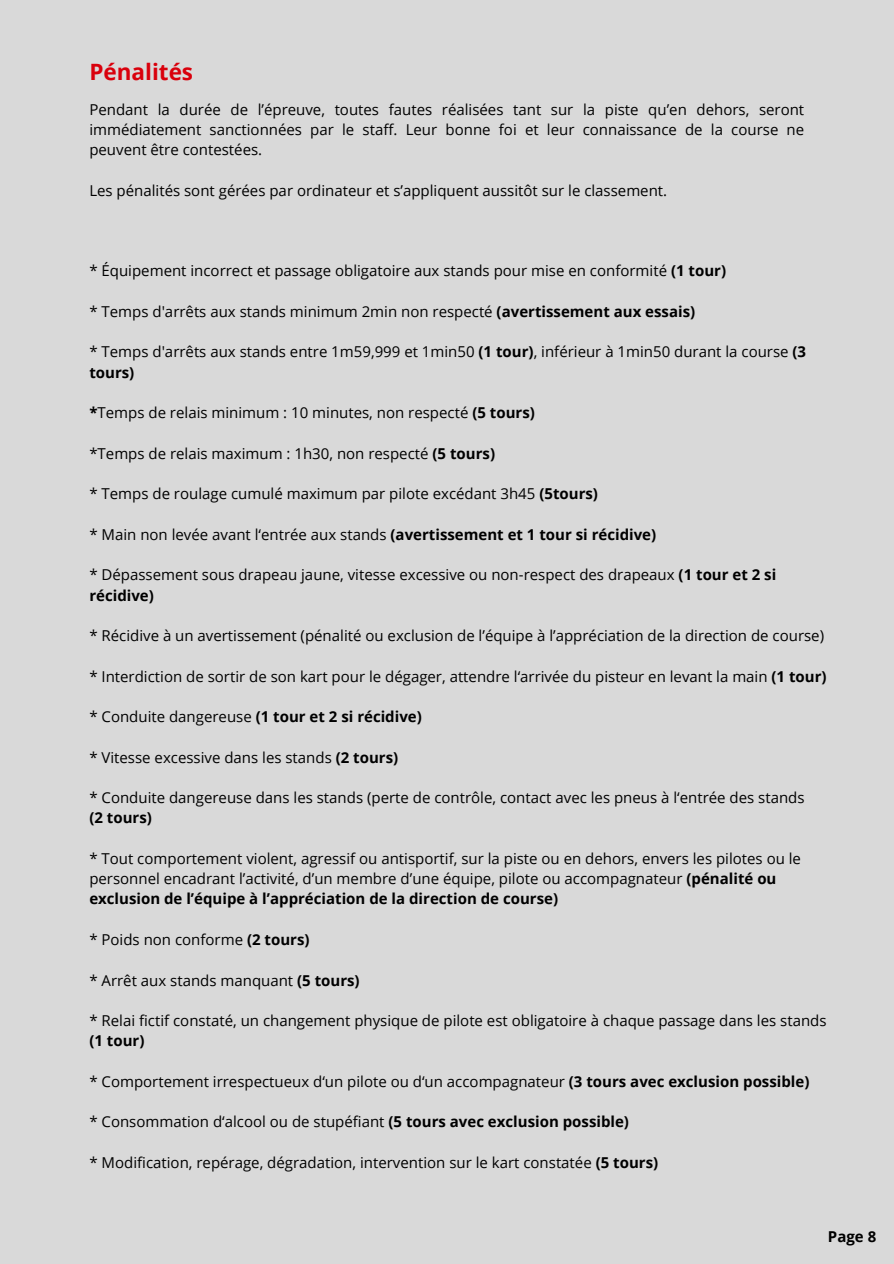
<style>
.page{position:relative;width:894px;height:1264px;background:#fff}
.page>*{position:absolute;margin:0;border:0;box-sizing:border-box;transform-origin:0 0}
.t1{font:700 22.5px "Open Sans";color:#d9000c}
.t2{font:15px/20.2px "Open Sans";color:#000}
.t3{font:700 15px "Open Sans";color:#000}
.s1{font-weight:700}
.s2{font-weight:400}
</style>
<div class="page">
<div style="left:0;top:0;width:893px;height:1263px;background:#d9d9d9"></div>
<p class="t1" style="left:89px;top:56px;width:105px">Pénalités</p>
<p class="t2" style="left:89px;top:99px;width:716px;text-align:justify">Pendant la durée de l’épreuve, toutes fautes réalisées tant sur la piste qu’en dehors, seront immédiatement sanctionnées par le staff. Leur bonne foi et leur connaissance de la course ne peuvent être contestées.</p>
<h2 class="t2" style="left:89px;top:180px;width:579px">Les pénalités sont gérées par ordinateur et s’appliquent aussitôt sur le classement.</h2>
<h1 class="t2" style="left:89px;top:260px;width:638px">* Équipement incorrect et passage obligatoire aux stands pour mise en conformité <span class="s1">(1 tour)</span></h1>
<p class="t2" style="left:89px;top:301px;width:607px">* Temps d'arrêts aux stands minimum 2min non respecté <span class="s1">(avertissement aux essais)</span></p>
<p class="t2" style="left:89px;top:341px;width:718px">* Temps d'arrêts aux stands entre 1m59,999 et 1min50 <span class="s1">(1 tour)</span>, inférieur à 1min50 durant la course <span class="s1">(3 tours)</span></p>
<p class="t2" style="left:89px;top:402px;width:447px"><span class="s1">*</span>Temps de relais minimum : 10 minutes, non respecté <span class="s1">(5 tours)</span></p>
<p class="t2" style="left:89px;top:443px;width:407px">*Temps de relais maximum : 1h30, non respecté <span class="s1">(5 tours)</span></p>
<p class="t2" style="left:89px;top:483px;width:510px">* Temps de roulage cumulé maximum par pilote excédant 3h45 <span class="s1">(5tours)</span></p>
<p class="t2" style="left:89px;top:524px;width:568px">* Main non levée avant l‘entrée aux stands <span class="s1">(avertissement et 1 tour si récidive)</span></p>
<p class="t2" style="left:89px;top:564px;width:688px">* Dépassement sous drapeau jaune, vitesse excessive ou non-respect des drapeaux <span class="s1">(1 tour et 2 si récidive)</span></p>
<p class="t2" style="left:89px;top:625px;width:736px">* Récidive à un avertissement (pénalité ou exclusion de l’équipe à l’appréciation de la direction de course)</p>
<p class="t2" style="left:89px;top:665px;width:738px">* Interdiction de sortir de son kart pour le dégager, attendre l‘arrivée du pisteur en levant la main <span class="s1">(1 tour)</span></p>
<p class="t3" style="left:89px;top:706px;width:334px"><span class="s2">* Conduite dangereuse</span> (1 tour et 2 si récidive)</p>
<p class="t2" style="left:89px;top:746px;width:310px">* Vitesse excessive dans les stands <span class="s1">(2 tours)</span></p>
<p class="t2" style="left:89px;top:787px;width:716px">* Conduite dangereuse dans les stands (perte de contrôle, contact avec les pneus à l‘entrée des stands</p>
<p class="t3" style="left:89px;top:807px;width:64px">(2 tours)</p>
<p class="t2" style="left:89px;top:848px;width:713px">* Tout comportement violent, agressif ou antisportif, sur la piste ou en dehors, envers les pilotes ou le personnel encadrant l’activité, d’un membre d’une équipe, pilote ou accompagnateur <span class="s1">(pénalité ou exclusion de l’équipe à l’appréciation de la direction de course)</span></p>
<p class="t2" style="left:89px;top:929px;width:222px">* Poids non conforme <span class="s1">(2 tours)</span></p>
<p class="t2" style="left:89px;top:969px;width:272px">* Arrêt aux stands manquant <span class="s1">(5 tours)</span></p>
<p class="t2" style="left:89px;top:1010px;width:738px">* Relai fictif constaté, un changement physique de pilote est obligatoire à chaque passage dans les stands <span class="s1">(1 tour)</span></p>
<p class="t2" style="left:89px;top:1070px;width:721px">* Comportement irrespectueux d‘un pilote ou d‘un accompagnateur <span class="s1">(3 tours avec exclusion possible)</span></p>
<p class="t2" style="left:89px;top:1111px;width:541px">* Consommation d‘alcool ou de stupéfiant <span class="s1">(5 tours avec exclusion possible)</span></p>
<p class="t2" style="left:89px;top:1151px;width:570px">* Modification, repérage, dégradation, intervention sur le kart constatée <span class="s1">(5 tours)</span></p>
<p class="t3" style="left:827px;top:1225px;width:50px">Page 8</p>
</div>
